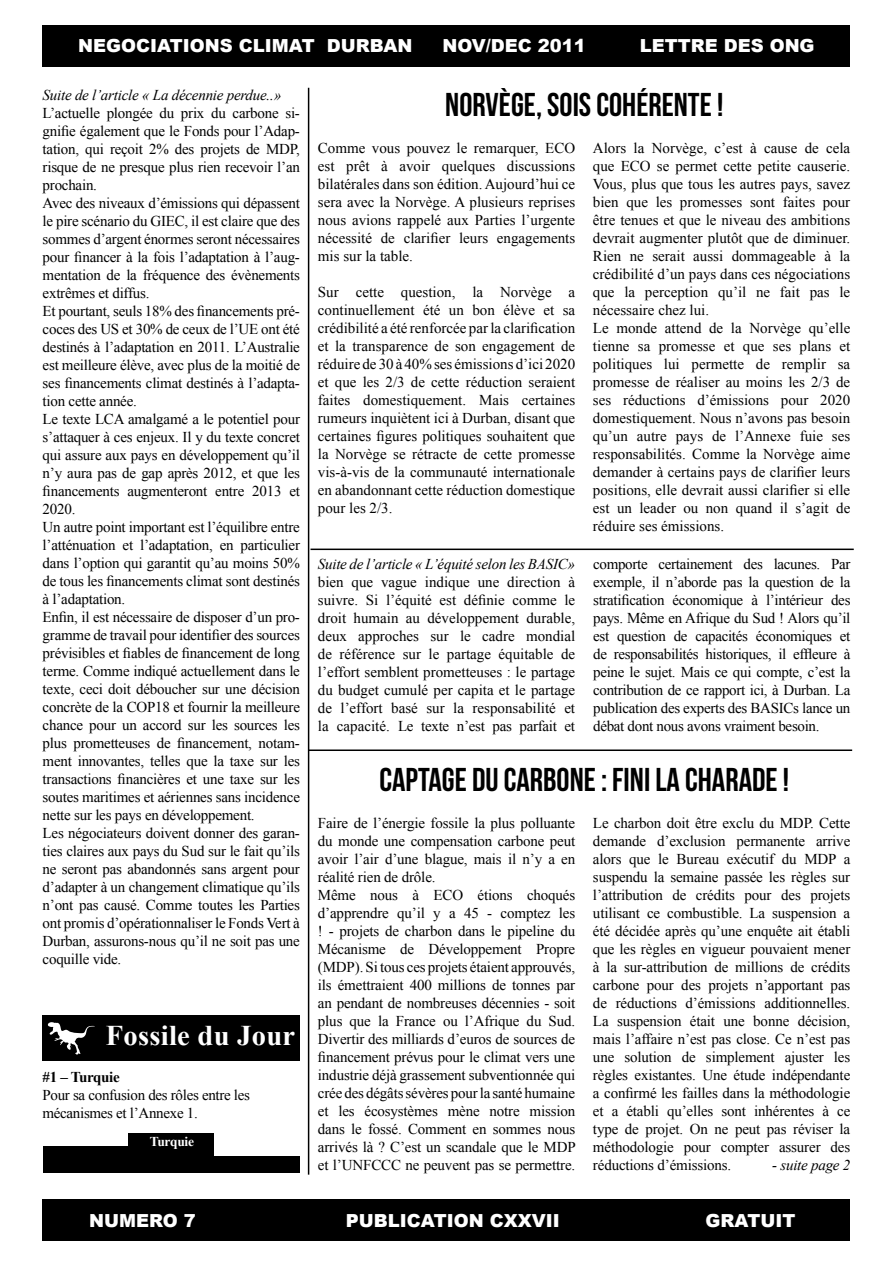
<style>
.page{position:relative;width:893px;height:1263px;background:#fff}
.page>*{position:absolute;margin:0;border:0;box-sizing:border-box;transform-origin:0 0}
.t1{font:33px "Bebas Neue";color:#000}
.t2{font:700 28.5px "Times New Roman";letter-spacing:.01em;color:#fff}
.t3{font:900 18px "Arial";color:#fff}
.t4{font:15px/18px "Times New Roman";letter-spacing:-.015em;color:#000;text-align:justify}
.t5{font:italic 15px "Times New Roman";letter-spacing:-.015em;color:#000}
.t6{font:700 15px "Times New Roman";letter-spacing:-.02em;color:#000}
.t7{font:700 13.5px "Times New Roman";letter-spacing:-.02em;color:#fff}
</style>
<div class="page">
<div style="left:43px;top:1200px;width:807px;height:41px;background:#000"></div>
<div style="left:43px;top:26px;width:807px;height:41px;background:#000"></div>
<div style="left:43px;top:1014px;width:257px;height:46px;background:#000"></div>
<svg style="left:48px;top:1022px;width:47px;height:33px"></svg>
<div style="left:43px;top:1146px;width:86px;height:27px;background:#000"></div>
<div style="left:129px;top:1133px;width:85px;height:40px;background:#000"></div>
<div style="left:215px;top:1156px;width:85px;height:17px;background:#000"></div>
<hr style="left:308px;top:88px;width:1px;height:1087px;background:#000">
<hr style="left:310px;top:549px;width:544px;height:1px;background:#000">
<hr style="left:309px;top:749px;width:543px;height:2px;background:#000">
<p class="t3" style="left:78px;top:33px;width:336px">NEGOCIATIONS CLIMAT DURBAN</p>
<p class="t3" style="left:442px;top:33px;width:145px">NOV/DEC 2011</p>
<p class="t3" style="left:640px;top:33px;width:176px">LETTRE DES ONG</p>
<p class="t5" style="left:43px;top:84px;width:240px">Suite de l’article « La décennie perdue..»</p>
<p class="t4" style="left:43px;top:103px;width:259px;text-align:left">L’actuelle plongée du prix du carbone si&shy;gnifie également que le Fonds pour l’Adap&shy;tation, qui reçoit 2% des projets de MDP, risque de ne presque plus rien recevoir l’an prochain.<br>Avec des niveaux d’émissions qui dépassent le pire scénario du GIEC, il est claire que des sommes d’argent énormes seront nécessaires pour financer à la fois l’adaptation à l’aug&shy;mentation de la fréquence des évènements extrêmes et diffus.<br>Et pourtant, seuls 18% des financements pré&shy;coces des US et 30% de ceux de l’UE ont été destinés à l’adaptation en 2011. L’Australie est meilleure élève, avec plus de la moitié de ses financements climat destinés à l’adapta&shy;tion cette année.<br>Le texte LCA amalgamé a le potentiel pour s’attaquer à ces enjeux. Il y du texte concret qui assure aux pays en développement qu’il n’y aura pas de gap après 2012, et que les financements augmenteront entre 2013 et 2020.<br>Un autre point important est l’équilibre entre l’atténuation et l’adaptation, en particulier dans l’option qui garantit qu’au moins 50% de tous les financements climat sont destinés à l’adaptation.<br>Enfin, il est nécessaire de disposer d’un pro&shy;gramme de travail pour identifier des sources prévisibles et fiables de financement de long terme. Comme indiqué actuellement dans le texte, ceci doit déboucher sur une décision concrète de la COP18 et fournir la meilleure chance pour un accord sur les sources les plus prometteuses de financement, notam&shy;ment innovantes, telles que la taxe sur les transactions financières et une taxe sur les soutes maritimes et aériennes sans incidence nette sur les pays en développement.<br>Les négociateurs doivent donner des garan&shy;ties claires aux pays du Sud sur le fait qu’ils ne seront pas abandonnés sans argent pour d’adapter à un changement climatique qu’ils n’ont pas causé. Comme toutes les Parties ont promis d’opérationnaliser le Fonds Vert à Durban, assurons-nous qu’il ne soit pas une coquille vide.</p>
<h2 class="t2" style="left:106px;top:1015px;width:191px">Fossile du Jour</h2>
<p class="t6" style="left:43px;top:1067px;width:79px">#1 – Turquie</p>
<p class="t4" style="left:43px;top:1086px;width:209px">Pour sa confusion des rôles entre les mécanismes et l’Annexe 1.</p>
<p class="t7" style="left:150px;top:1132px;width:46px">Turquie</p>
<h1 class="t1" style="left:445px;top:86px;width:279px">NORVÈGE, SOIS COHÉRENTE !</h1>
<p class="t4" style="left:593px;top:139px;width:259px;text-align:left">Alors la Norvège, c’est à cause de cela que ECO se permet cette petite causerie.<br>Vous, plus que tous les autres pays, savez bien que les promesses sont faites pour être tenues et que le niveau des ambitions devrait augmenter plutôt que de diminuer.<br>Rien ne serait aussi dommageable à la crédibilité d’un pays dans ces négociations que la perception qu’il ne fait pas le nécessaire chez lui.<br>Le monde attend de la Norvège qu’elle tienne sa promesse et que ses plans et politiques lui permette de remplir sa promesse de réaliser au moins les 2/3 de ses réductions d’émissions pour 2020 domestiquement. Nous n’avons pas besoin qu’un autre pays de l’Annexe fuie ses responsabilités. Comme la Norvège aime demander à certains pays de clarifier leurs positions, elle devrait aussi clarifier si elle est un leader ou non quand il s’agit de réduire ses émissions.</p>
<p class="t4" style="left:318px;top:139px;width:259px">Comme vous pouvez le remarquer, ECO est prêt à avoir quelques discussions bilatérales dans son édition. Aujourd’hui ce sera avec la Norvège. A plusieurs reprises nous avions rappelé aux Parties l’urgente nécessité de clarifier leurs engagements mis sur la table.</p>
<p class="t4" style="left:318px;top:283px;width:259px">Sur cette question, la Norvège a continuellement été un bon élève et sa crédibilité a été renforcée par la clarification et la transparence de son engagement de réduire de 30 à 40% ses émissions d’ici 2020 et que les 2/3 de cette réduction seraient faites domestiquement. Mais certaines rumeurs inquiètent ici à Durban, disant que certaines figures politiques souhaitent que la Norvège se rétracte de cette promesse vis-à-vis de la communauté internationale en abandonnant cette réduction domestique pour les 2/3.</p>
<p class="t5" style="left:318px;top:554px;width:259px">Suite de l’article « L’équité selon les BASIC»</p>
<p class="t4" style="left:318px;top:573px;width:259px">bien que vague indique une direction à suivre. Si l’équité est définie comme le droit humain au développement durable, deux approches sur le cadre mondial de référence sur le partage équitable de l’effort semblent prometteuses : le partage du budget cumulé per capita et le partage de l’effort basé sur la responsabilité et la capacité. Le texte n’est pas parfait et</p>
<p class="t4" style="left:593px;top:555px;width:259px">comporte certainement des lacunes. Par exemple, il n’aborde pas la question de la stratification économique à l’intérieur des pays. Même en Afrique du Sud ! Alors qu’il est question de capacités économiques et de responsabilités historiques, il effleure à peine le sujet. Mais ce qui compte, c’est la contribution de ce rapport ici, à Durban. La publication des experts des BASICs lance un débat dont nous avons vraiment besoin.</p>
<h1 class="t1" style="left:379px;top:761px;width:411px">CAPTAGE DU CARBONE : FINI LA CHARADE !</h1>
<p class="t4" style="left:593px;top:814px;width:259px">Le charbon doit être exclu du MDP. Cette demande d’exclusion permanente arrive alors que le Bureau exécutif du MDP a suspendu la semaine passée les règles sur l’attribution de crédits pour des projets utilisant ce combustible. La suspension a été décidée après qu’une enquête ait établi que les règles en vigueur pouvaient mener à la sur-attribution de millions de crédits carbone pour des projets n’apportant pas de réductions d’émissions additionnelles.<br>La suspension était une bonne décision, mais l’affaire n’est pas close. Ce n’est pas une solution de simplement ajuster les règles existantes. Une étude indépendante a confirmé les failles dans la méthodologie et a établi qu’elles sont inhérentes à ce type de projet. On ne peut pas réviser la méthodologie pour compter assurer des réductions d’émissions.</p>
<p class="t4" style="left:318px;top:814px;width:259px;text-align:left">Faire de l’énergie fossile la plus polluante du monde une compensation carbone peut avoir l’air d’une blague, mais il n’y a en réalité rien de drôle.<br>Même nous à ECO étions choqués d’apprendre qu’il y a 45 - comptez les ! - projets de charbon dans le pipeline du Mécanisme de Développement Propre (MDP). Si tous ces projets étaient approuvés, ils émettraient 400 millions de tonnes par an pendant de nombreuses décennies - soit plus que la France ou l’Afrique du Sud.<br>Divertir des milliards d’euros de sources de financement prévus pour le climat vers une industrie déjà grassement subventionnée qui crée des dégâts sévères pour la santé humaine et les écosystèmes mène notre mission dans le fossé. Comment en sommes nous arrivés là ? C’est un scandale que le MDP et l’UNFCCC ne peuvent pas se permettre.</p>
<p class="t5" style="left:772px;top:1155px;width:80px">- suite page 2</p>
<p class="t3" style="left:89px;top:1208px;width:108px">NUMERO 7</p>
<p class="t3" style="left:346px;top:1208px;width:215px">PUBLICATION CXXVII</p>
<p class="t3" style="left:706px;top:1208px;width:91px">GRATUIT</p>
</div>
